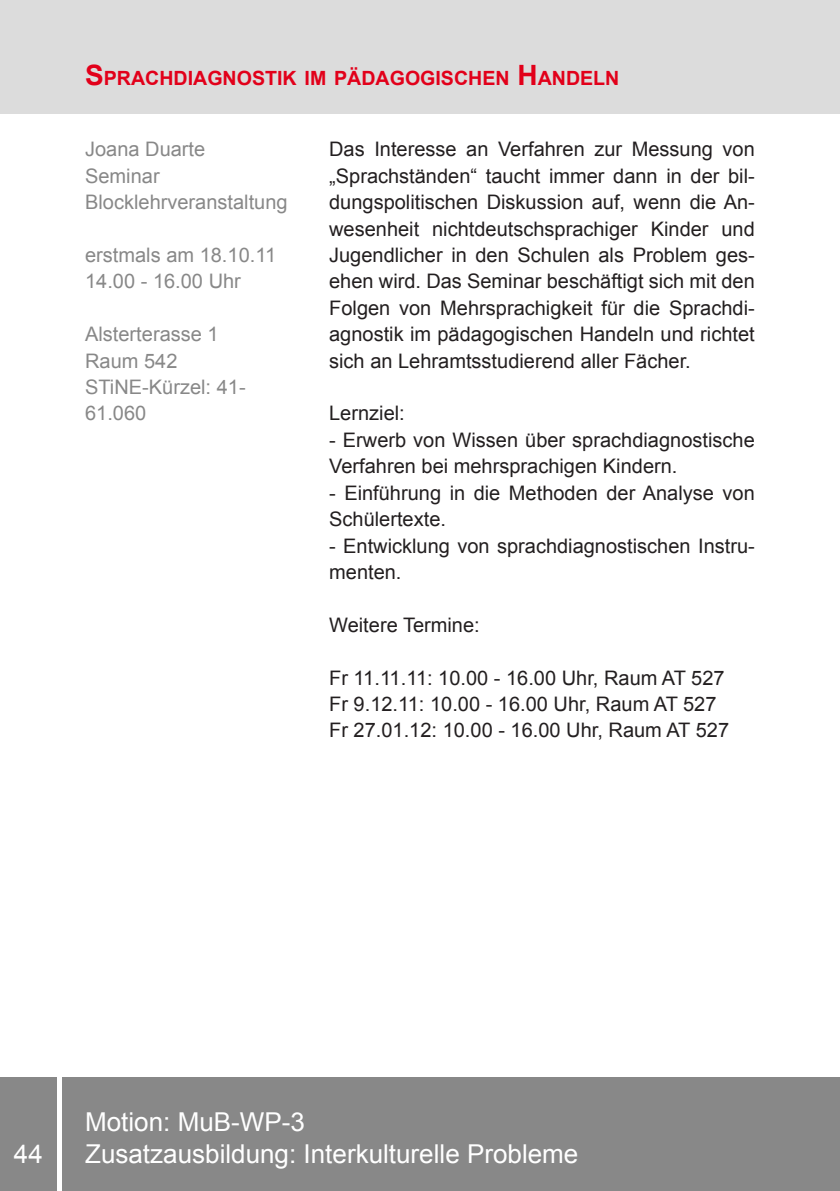
<style>
.page{position:relative;width:840px;height:1191px;background:#fff}
.page>*{position:absolute;margin:0;border:0;box-sizing:border-box;transform-origin:0 0}
.t1{font:26px "Arial";color:#fff}
.t2{font:20px/26.4px "Arial";color:#231f20}
.t3{font:20px/26.4px "Arial";color:#888}
.t4{font:700 19.6px "Arial";color:#e2001a}
.s1{font-size:28px}
</style>
<div class="page">
<div style="left:0;top:1077px;width:57px;height:114px;background:#888"></div>
<div style="left:0;top:0;width:839px;height:113px;background:#dcdcdc"></div>
<div style="left:62px;top:1077px;width:777px;height:114px;background:#888"></div>
<p class="t4" style="left:85px;top:65px;width:535px"><span class="s1">S</span>PRACHDIAGNOSTIK IM PÄDAGOGISCHEN <span class="s1">H</span>ANDELN</p>
<p class="t3" style="left:85px;top:136px;width:122px">Joana Duarte</p>
<p class="t3" style="left:85px;top:163px;width:76px">Seminar</p>
<p class="t3" style="left:85px;top:189px;width:204px">Blocklehrveranstaltung</p>
<p class="t3" style="left:85px;top:242px;width:192px">erstmals am 18.10.11</p>
<p class="t3" style="left:85px;top:268px;width:157px">14.00 - 16.00 Uhr</p>
<p class="t3" style="left:85px;top:321px;width:135px">Alsterterasse 1</p>
<p class="t3" style="left:85px;top:347px;width:94px">Raum 542</p>
<p class="t3" style="left:85px;top:374px;width:162px">STiNE-Kürzel: 41-<br>61.060</p>
<p class="t2" style="left:329px;top:136px;width:427px;text-align:justify">Das Interesse an Verfahren zur Messung von „Sprachständen“ taucht immer dann in der bil&shy;dungspolitischen Diskussion auf, wenn die An&shy;wesenheit nichtdeutschsprachiger Kinder und Jugendlicher in den Schulen als Problem ges&shy;ehen wird. Das Seminar beschäftigt sich mit den Folgen von Mehrsprachigkeit für die Sprachdi&shy;agnostik im pädagogischen Handeln und richtet sich an Lehramtsstudierend aller Fächer.</p>
<p class="t2" style="left:329px;top:400px;width:77px">Lernziel:</p>
<p class="t2" style="left:329px;top:427px;width:427px">- Erwerb von Wissen über sprachdiagnostische<br>Verfahren bei mehrsprachigen Kindern.</p>
<p class="t2" style="left:329px;top:479px;width:427px">- Einführung in die Methoden der Analyse von<br>Schülertexte.</p>
<p class="t2" style="left:329px;top:532px;width:427px">- Entwicklung von sprachdiagnostischen Instru&shy;menten.</p>
<p class="t2" style="left:329px;top:611px;width:152px">Weitere Termine:</p>
<p class="t2" style="left:329px;top:664px;width:397px">Fr 11.11.11: 10.00 - 16.00 Uhr, Raum AT 527</p>
<p class="t2" style="left:329px;top:691px;width:388px">Fr 9.12.11: 10.00 - 16.00 Uhr, Raum AT 527</p>
<p class="t2" style="left:329px;top:717px;width:401px">Fr 27.01.12: 10.00 - 16.00 Uhr, Raum AT 527</p>
<h1 class="t1" style="left:14px;top:1136px;width:30px">44</h1>
<p class="t1" style="left:85px;top:1105px;width:221px">Motion: MuB-WP-3</p>
<p class="t1" style="left:85px;top:1136px;width:494px">Zusatzausbildung: Interkulturelle Probleme</p>
</div>
